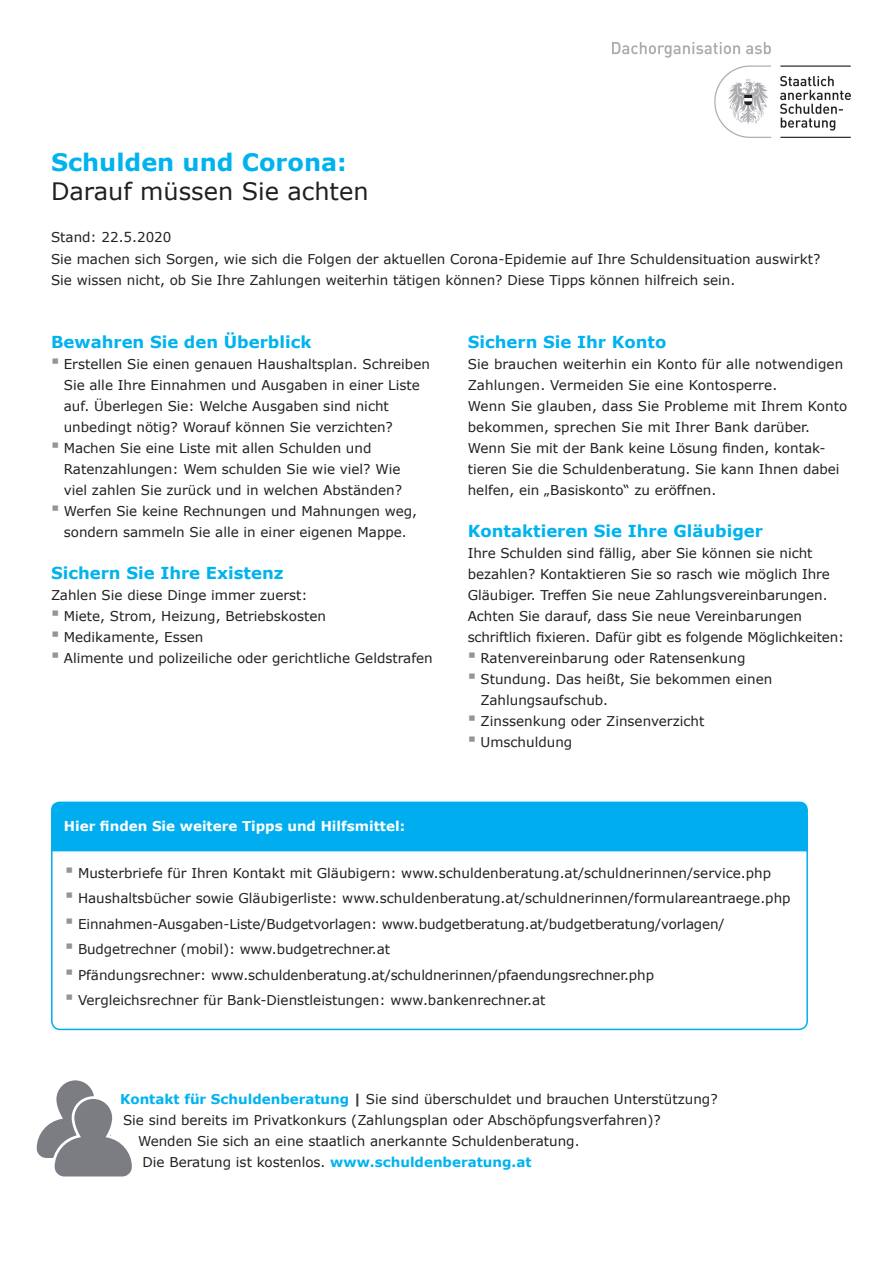
<style>
.page{position:relative;width:893px;height:1263px;background:#fff}
.page>*{position:absolute;margin:0;border:0;box-sizing:border-box;transform-origin:0 0}
.t1{font:24px "Verdana";color:#231f20}
.t2{font:700 24px "Verdana";color:#00b3ef}
.t3{font:700 16.5px "Verdana";color:#00b3ef}
.t4{font:13.5px/21px "Verdana";color:#231f20}
.t5{font:700 13.5px "Verdana";color:#fff}
.s1{font-size:24px;color:#939598}
.s2{font-weight:700;color:#00b3ef}
.s3{font-weight:700;color:#3e3e3f}
</style>
<div class="page">
<div style="left:51px;top:801px;width:757px;height:50px;background:#00aeef"></div>
<img style="left:612px;top:43px;width:238px;height:94px">
<svg style="left:36px;top:1080px;width:96px;height:97px"></svg>
<h1 class="t2" style="left:51px;top:146px;width:297px">Schulden und Corona:</h1>
<h1 class="t1" style="left:51px;top:175px;width:319px">Darauf müssen Sie achten</h1>
<p class="t4" style="left:51px;top:226px;width:771px;line-height:21.5px">Stand: 22.5.2020<br>Sie machen sich Sorgen, wie sich die Folgen der aktuellen Corona-Epidemie auf Ihre Schuldensituation auswirkt?<br>Sie wissen nicht, ob Sie Ihre Zahlungen weiterhin tätigen können? Diese Tipps können hilfreich sein.</p>
<p class="t3" style="left:51px;top:330px;width:262px">Bewahren Sie den Überblick</p>
<p class="t4" style="left:64px;top:353px;width:368px;text-indent:-13px"><span class="s1">▪</span> Erstellen Sie einen genauen Haushaltsplan. Schreiben Sie alle Ihre Einnahmen und Ausgaben in einer Liste auf. Überlegen Sie: Welche Ausgaben sind nicht unbedingt nötig? Worauf können Sie verzichten?</p>
<p class="t4" style="left:64px;top:437px;width:340px;text-indent:-13px"><span class="s1">▪</span> Machen Sie eine Liste mit allen Schulden und<br>Ratenzahlungen: Wem schulden Sie wie viel? Wie viel zahlen Sie zurück und in welchen Abständen?</p>
<p class="t4" style="left:51px;top:500px;width:368px;text-align:center"><span class="s1">▪</span> Werfen Sie keine Rechnungen und Mahnungen weg, sondern sammeln Sie alle in einer eigenen Mappe.</p>
<p class="t3" style="left:51px;top:561px;width:234px">Sichern Sie Ihre Existenz</p>
<p class="t4" style="left:51px;top:584px;width:258px">Zahlen Sie diese Dinge immer zuerst:</p>
<p class="t4" style="left:51px;top:605px;width:276px"><span class="s1">▪</span> Miete, Strom, Heizung, Betriebskosten</p>
<p class="t4" style="left:51px;top:626px;width:154px"><span class="s1">▪</span> Medikamente, Essen</p>
<p class="t4" style="left:51px;top:647px;width:383px"><span class="s1">▪</span> Alimente und polizeiliche oder gerichtliche Geldstrafen</p>
<p class="t5" style="left:64px;top:817px;width:343px">Hier finden Sie weitere Tipps und Hilfsmittel:</p>
<p class="t3" style="left:468px;top:330px;width:200px">Sichern Sie Ihr Konto</p>
<p class="t4" style="left:468px;top:353px;width:381px">Sie brauchen weiterhin ein Konto für alle notwendigen Zahlungen. Vermeiden Sie eine Kontosperre.<br>Wenn Sie glauben, dass Sie Probleme mit Ihrem Konto bekommen, sprechen Sie mit Ihrer Bank darüber.<br>Wenn Sie mit der Bank keine Lösung finden, kontak&shy;tieren Sie die Schuldenberatung. Sie kann Ihnen dabei helfen, ein „Basiskonto“ zu eröffnen.</p>
<p class="t3" style="left:468px;top:519px;width:297px">Kontaktieren Sie Ihre Gläubiger</p>
<p class="t4" style="left:468px;top:542px;width:378px">Ihre Schulden sind fällig, aber Sie können sie nicht bezahlen? Kontaktieren Sie so rasch wie möglich Ihre Gläubiger. Treffen Sie neue Zahlungsvereinbarungen.<br>Achten Sie darauf, dass Sie neue Vereinbarungen schriftlich fixieren. Dafür gibt es folgende Möglichkeiten:</p>
<p class="t4" style="left:468px;top:647px;width:279px"><span class="s1">▪</span> Ratenvereinbarung oder Ratensenkung</p>
<p class="t4" style="left:480px;top:668px;width:293px;text-indent:-13px"><span class="s1">▪</span> Stundung. Das heißt, Sie bekommen einen<br>Zahlungsaufschub.</p>
<p class="t4" style="left:468px;top:710px;width:238px"><span class="s1">▪</span> Zinssenkung oder Zinsenverzicht</p>
<p class="t4" style="left:468px;top:731px;width:106px"><span class="s1">▪</span> Umschuldung</p>
<p class="t4" style="left:65px;top:862px;width:707px"><span class="s1">▪</span> Musterbriefe für Ihren Kontakt mit Gläubigern: www.schuldenberatung.at/schuldnerinnen/service.php</p>
<p class="t4" style="left:65px;top:887px;width:727px"><span class="s1">▪</span> Haushaltsbücher sowie Gläubigerliste: www.schuldenberatung.at/schuldnerinnen/formulareantraege.php</p>
<p class="t4" style="left:65px;top:913px;width:661px"><span class="s1">▪</span> Einnahmen-Ausgaben-Liste/Budgetvorlagen: www.budgetberatung.at/budgetberatung/vorlagen/</p>
<p class="t4" style="left:65px;top:938px;width:326px"><span class="s1">▪</span> Budgetrechner (mobil): www.budgetrechner.at</p>
<p class="t4" style="left:65px;top:964px;width:590px"><span class="s1">▪</span> Pfändungsrechner: www.schuldenberatung.at/schuldnerinnen/pfaendungsrechner.php</p>
<p class="t4" style="left:65px;top:989px;width:482px"><span class="s1">▪</span> Vergleichsrechner für Bank-Dienstleistungen: www.bankenrechner.at</p>
<p class="t4" style="left:120px;top:1088px;width:599px"><span class="s2">Kontakt für Schuldenberatung</span> <span class="s3">|</span> Sie sind überschuldet und brauchen Unterstützung?</p>
<p class="t4" style="left:123px;top:1109px;width:539px">Sie sind bereits im Privatkonkurs (Zahlungsplan oder Abschöpfungsverfahren)?</p>
<p class="t4" style="left:138px;top:1130px;width:443px">Wenden Sie sich an eine staatlich anerkannte Schuldenberatung.</p>
<p class="t4" style="left:143px;top:1151px;width:391px">Die Beratung ist kostenlos. <span class="s2">www.schuldenberatung.at</span></p>
</div>
